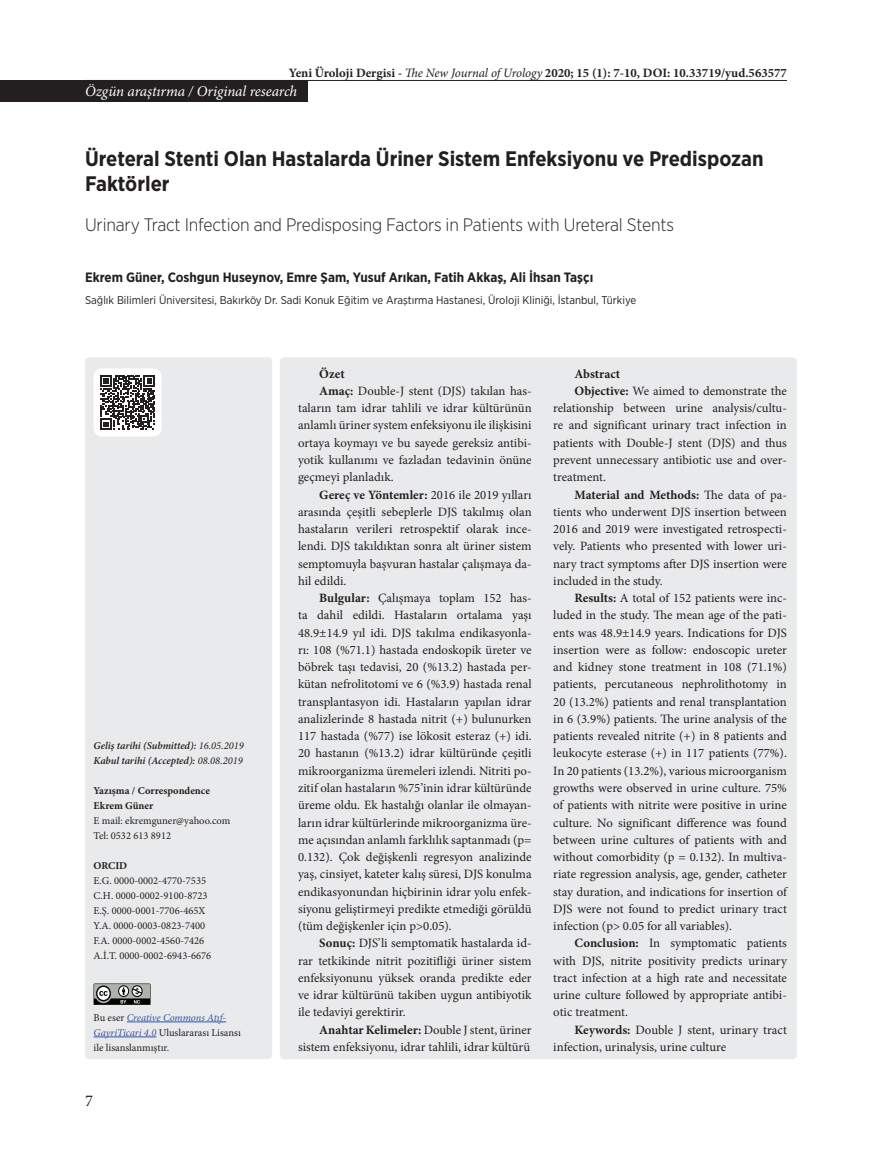
<style>
.page{position:relative;width:872px;height:1170px;background:#fff}
.page>*{position:absolute;margin:0;border:0;box-sizing:border-box;transform-origin:0 0}
.t1{font:700 21px/25.5px "Gotham Narrow";color:#231f20}
.t2{font:300 18px "Gotham Narrow";letter-spacing:-.01em;color:#231f20}
.t3{font:16.5px "Minion Pro";color:#231f20}
.t4{font:italic 15px "Minion Pro";letter-spacing:-.01em;color:#fff}
.t5{font:700 13.5px "Gotham Narrow";color:#231f20}
.t6{font:12.75px "Minion Pro";color:#231f20}
.t7{font:700 12.75px "Minion Pro";color:#231f20}
.t8{font:11.25px "Gotham Narrow";color:#231f20}
.t9{font:10.5px/15px "Minion Pro";color:#231f20}
.t10{font:italic 600 10.5px/15px "Minion Pro";letter-spacing:-.01em;color:#231f20}
.t11{font:700 10.5px/15px "Minion Pro";color:#231f20}
.s1{font-weight:400;font-style:italic}
.s2{font-weight:400}
.s3{font-style:italic;color:#3853a3}
.s4{font-weight:700}
</style>
<div class="page">
<hr style="left:85px;top:80px;width:702px;height:1px;background:#231f20">
<div style="left:280px;top:357px;width:517px;height:702px;background:#e9eaeb;border-radius:4px"></div>
<div style="left:85px;top:357px;width:187px;height:702px;background:#e9eaeb;border-radius:4px"></div>
<div style="left:0;top:80px;width:308px;height:21px;background:#231f20"></div>
<hr style="left:127px;top:1021px;width:99px;height:1px;background:#3853a3">
<hr style="left:94px;top:1036px;width:62px;height:1px;background:#3853a3">
<svg style="left:94px;top:983px;width:56px;height:21px"></svg>
<div style="left:94px;top:368px;width:68px;height:68px;background:#fff;border-radius:9px"></div>
<svg style="left:100px;top:375px;width:55px;height:55px"></svg>
<p class="t7" style="left:289px;top:63px;width:499px">Yeni Üroloji Dergisi - <span class="s1">The New Journal of Urology</span> 2020; 15 (1): 7-10, DOI: 10.33719/yud.563577</p>
<p class="t4" style="left:85px;top:81px;width:214px">Özgün araştırma / Original research</p>
<h1 class="t1" style="left:85px;top:145px;width:680px">Üreteral Stenti Olan Hastalarda Üriner Sistem Enfeksiyonu ve Predispozan<br>Faktörler</h1>
<h2 class="t2" style="left:85px;top:213px;width:590px">Urinary Tract Infection and Predisposing Factors in Patients with Ureteral Stents</h2>
<p class="t5" style="left:85px;top:268px;width:510px">Ekrem Güner, Coshgun Huseynov, Emre Şam, Yusuf Arıkan, Fatih Akkaş, Ali İhsan Taşçı</p>
<p class="t8" style="left:85px;top:293px;width:553px">Sağlık Bilimleri Üniversitesi, Bakırköy Dr. Sadi Konuk Eğitim ve Araştırma Hastanesi, Üroloji Kliniği, İstanbul, Türkiye</p>
<p class="t10" style="left:94px;top:738px;width:152px">Geliş tarihi (Submitted): <span class="s2">16.05.2019<br></span>Kabul tarihi (Accepted): <span class="s2">08.08.2019</span></p>
<p class="t11" style="left:94px;top:783px;width:118px">Yazışma / Correspondence<br>Ekrem Güner</p>
<p class="t9" style="left:94px;top:813px;width:138px">E mail: ekremguner@yahoo.com<br>Tel: 0532 613 8912</p>
<p class="t11" style="left:94px;top:858px;width:35px">ORCID</p>
<p class="t9" style="left:94px;top:873px;width:119px">E.G. 0000-0002-4770-7535<br>C.H. 0000-0002-9100-8723<br>E.Ş. 0000-0001-7706-465X<br>Y.A. 0000-0003-0823-7400<br>F.A. 0000-0002-4560-7426<br>A.İ.T. 0000-0002-6943-6676</p>
<p class="t9" style="left:94px;top:1009px;width:149px">Bu eser <span class="s3">Creative Commons Atıf-<br>GayriTicari 4.0</span> Uluslararası Lisansı ile lisanslanmıştır.</p>
<p class="t3" style="left:85px;top:1089px;width:9px">7</p>
<p class="t7" style="left:319px;top:364px;width:27px">Özet</p>
<p class="t6" style="left:319px;top:382px;width:214px"><span class="s4">Amaç:</span> Double-J stent (DJS) takılan has-</p>
<p class="t6" style="left:298px;top:399px;width:235px">taların tam idrar tahlili ve idrar kültürünün</p>
<p class="t6" style="left:298px;top:417px;width:235px">anlamlı üriner system enfeksiyonu ile ilişkisini</p>
<p class="t6" style="left:298px;top:434px;width:235px">ortaya koymayı ve bu sayede gereksiz antibi-</p>
<p class="t6" style="left:298px;top:451px;width:235px">yotik kullanımı ve fazladan tedavinin önüne</p>
<p class="t6" style="left:298px;top:468px;width:97px">geçmeyi planladık.</p>
<p class="t6" style="left:319px;top:486px;width:214px"><span class="s4">Gereç ve Yöntemler:</span> 2016 ile 2019 yılları</p>
<p class="t6" style="left:298px;top:503px;width:235px">arasında çeşitli sebeplerle DJS takılmış olan</p>
<p class="t6" style="left:298px;top:520px;width:235px">hastaların verileri retrospektif olarak ince-</p>
<p class="t6" style="left:298px;top:537px;width:235px">lendi. DJS takıldıktan sonra alt üriner sistem</p>
<p class="t6" style="left:298px;top:555px;width:235px">semptomuyla başvuran hastalar çalışmaya da-</p>
<p class="t6" style="left:298px;top:572px;width:50px">hil edildi.</p>
<p class="t6" style="left:319px;top:589px;width:214px"><span class="s4">Bulgular:</span> Çalışmaya toplam 152 has-</p>
<p class="t6" style="left:298px;top:606px;width:235px">ta dahil edildi. Hastaların ortalama yaşı</p>
<p class="t6" style="left:298px;top:624px;width:235px">48.9±14.9 yıl idi. DJS takılma endikasyonla-</p>
<p class="t6" style="left:298px;top:641px;width:235px">rı: 108 (%71.1) hastada endoskopik üreter ve</p>
<p class="t6" style="left:298px;top:658px;width:235px">böbrek taşı tedavisi, 20 (%13.2) hastada per-</p>
<p class="t6" style="left:298px;top:675px;width:235px">kütan nefrolitotomi ve 6 (%3.9) hastada renal</p>
<p class="t6" style="left:298px;top:693px;width:235px">transplantasyon idi. Hastaların yapılan idrar</p>
<p class="t6" style="left:298px;top:710px;width:235px">analizlerinde 8 hastada nitrit (+) bulunurken</p>
<p class="t6" style="left:298px;top:727px;width:235px">117 hastada (%77) ise lökosit esteraz (+) idi.</p>
<p class="t6" style="left:298px;top:744px;width:235px">20 hastanın (%13.2) idrar kültüründe çeşitli</p>
<p class="t6" style="left:298px;top:762px;width:235px">mikroorganizma üremeleri izlendi. Nitriti po-</p>
<p class="t6" style="left:298px;top:779px;width:235px">zitif olan hastaların %75’inin idrar kültüründe</p>
<p class="t6" style="left:298px;top:796px;width:235px">üreme oldu. Ek hastalığı olanlar ile olmayan-</p>
<p class="t6" style="left:298px;top:813px;width:235px">ların idrar kültürlerinde mikroorganizma üre-</p>
<p class="t6" style="left:298px;top:831px;width:235px">me açısından anlamlı farklılık saptanmadı (p=</p>
<p class="t6" style="left:298px;top:848px;width:235px">0.132). Çok değişkenli regresyon analizinde</p>
<p class="t6" style="left:298px;top:865px;width:235px">yaş, cinsiyet, kateter kalış süresi, DJS konulma</p>
<p class="t6" style="left:298px;top:882px;width:235px">endikasyonundan hiçbirinin idrar yolu enfek-</p>
<p class="t6" style="left:298px;top:900px;width:235px">siyonu geliştirmeyi predikte etmediği görüldü</p>
<p class="t6" style="left:298px;top:917px;width:155px">(tüm değişkenler için p&gt;0.05).</p>
<p class="t6" style="left:319px;top:934px;width:214px"><span class="s4">Sonuç:</span> DJS’li semptomatik hastalarda id-</p>
<p class="t6" style="left:298px;top:951px;width:235px">rar tetkikinde nitrit pozitifliği üriner sistem</p>
<p class="t6" style="left:298px;top:969px;width:235px">enfeksiyonunu yüksek oranda predikte eder</p>
<p class="t6" style="left:298px;top:986px;width:235px">ve idrar kültürünü takiben uygun antibiyotik</p>
<p class="t6" style="left:298px;top:1003px;width:109px">ile tedaviyi gerektirir.</p>
<p class="t6" style="left:319px;top:1020px;width:214px"><span class="s4">Anahtar Kelimeler:</span> Double J stent, üriner</p>
<p class="t6" style="left:298px;top:1038px;width:234px">sistem enfeksiyonu, idrar tahlili, idrar kültürü</p>
<p class="t7" style="left:574px;top:364px;width:47px">Abstract</p>
<p class="t6" style="left:574px;top:382px;width:214px"><span class="s4">Objective:</span> We aimed to demonstrate the</p>
<p class="t6" style="left:553px;top:399px;width:235px">relationship between urine analysis/cultu-</p>
<p class="t6" style="left:553px;top:417px;width:235px">re and significant urinary tract infection in</p>
<p class="t6" style="left:553px;top:434px;width:235px">patients with Double-J stent (DJS) and thus</p>
<p class="t6" style="left:553px;top:451px;width:235px">prevent unnecessary antibiotic use and over-</p>
<p class="t6" style="left:553px;top:468px;width:54px">treatment.</p>
<p class="t7" style="left:574px;top:485px;width:214px">Material and Methods: <span class="s2">The data of pa-</span></p>
<p class="t6" style="left:553px;top:503px;width:235px">tients who underwent DJS insertion between</p>
<p class="t6" style="left:553px;top:520px;width:235px">2016 and 2019 were investigated retrospecti-</p>
<p class="t6" style="left:553px;top:537px;width:235px">vely. Patients who presented with lower uri-</p>
<p class="t6" style="left:553px;top:555px;width:235px">nary tract symptoms after DJS insertion were</p>
<p class="t6" style="left:553px;top:572px;width:111px">included in the study.</p>
<p class="t6" style="left:574px;top:589px;width:214px"><span class="s4">Results:</span> A total of 152 patients were inc-</p>
<p class="t6" style="left:553px;top:606px;width:235px">luded in the study. The mean age of the pati-</p>
<p class="t6" style="left:553px;top:624px;width:235px">ents was 48.9±14.9 years. Indications for DJS</p>
<p class="t6" style="left:553px;top:641px;width:235px">insertion were as follow: endoscopic ureter</p>
<p class="t6" style="left:553px;top:658px;width:235px">and kidney stone treatment in 108 (71.1%)</p>
<p class="t6" style="left:553px;top:675px;width:235px">patients, percutaneous nephrolithotomy in</p>
<p class="t6" style="left:553px;top:693px;width:235px">20 (13.2%) patients and renal transplantation</p>
<p class="t6" style="left:553px;top:710px;width:235px">in 6 (3.9%) patients. The urine analysis of the</p>
<p class="t6" style="left:553px;top:727px;width:235px">patients revealed nitrite (+) in 8 patients and</p>
<p class="t6" style="left:553px;top:744px;width:235px">leukocyte esterase (+) in 117 patients (77%).</p>
<p class="t6" style="left:553px;top:762px;width:235px">In 20 patients (13.2%), various microorganism</p>
<p class="t6" style="left:553px;top:779px;width:235px">growths were observed in urine culture. 75%</p>
<p class="t6" style="left:553px;top:796px;width:235px">of patients with nitrite were positive in urine</p>
<p class="t6" style="left:553px;top:813px;width:235px">culture. No significant difference was found</p>
<p class="t6" style="left:553px;top:831px;width:235px">between urine cultures of patients with and</p>
<p class="t6" style="left:553px;top:848px;width:235px">without comorbidity (p = 0.132). In multiva-</p>
<p class="t6" style="left:553px;top:865px;width:235px">riate regression analysis, age, gender, catheter</p>
<p class="t6" style="left:553px;top:882px;width:235px">stay duration, and indications for insertion of</p>
<p class="t6" style="left:553px;top:900px;width:235px">DJS were not found to predict urinary tract</p>
<p class="t6" style="left:553px;top:917px;width:180px">infection (p&gt; 0.05 for all variables).</p>
<p class="t6" style="left:574px;top:934px;width:214px"><span class="s4">Conclusion:</span> In symptomatic patients</p>
<p class="t6" style="left:553px;top:951px;width:235px">with DJS, nitrite positivity predicts urinary</p>
<p class="t6" style="left:553px;top:969px;width:235px">tract infection at a high rate and necessitate</p>
<p class="t6" style="left:553px;top:986px;width:235px">urine culture followed by appropriate antibi-</p>
<p class="t6" style="left:553px;top:1003px;width:76px">otic treatment.</p>
<p class="t6" style="left:574px;top:1020px;width:214px"><span class="s4">Keywords:</span> Double J stent, urinary tract</p>
<p class="t6" style="left:553px;top:1038px;width:174px">infection, urinalysis, urine culture</p>
</div>
